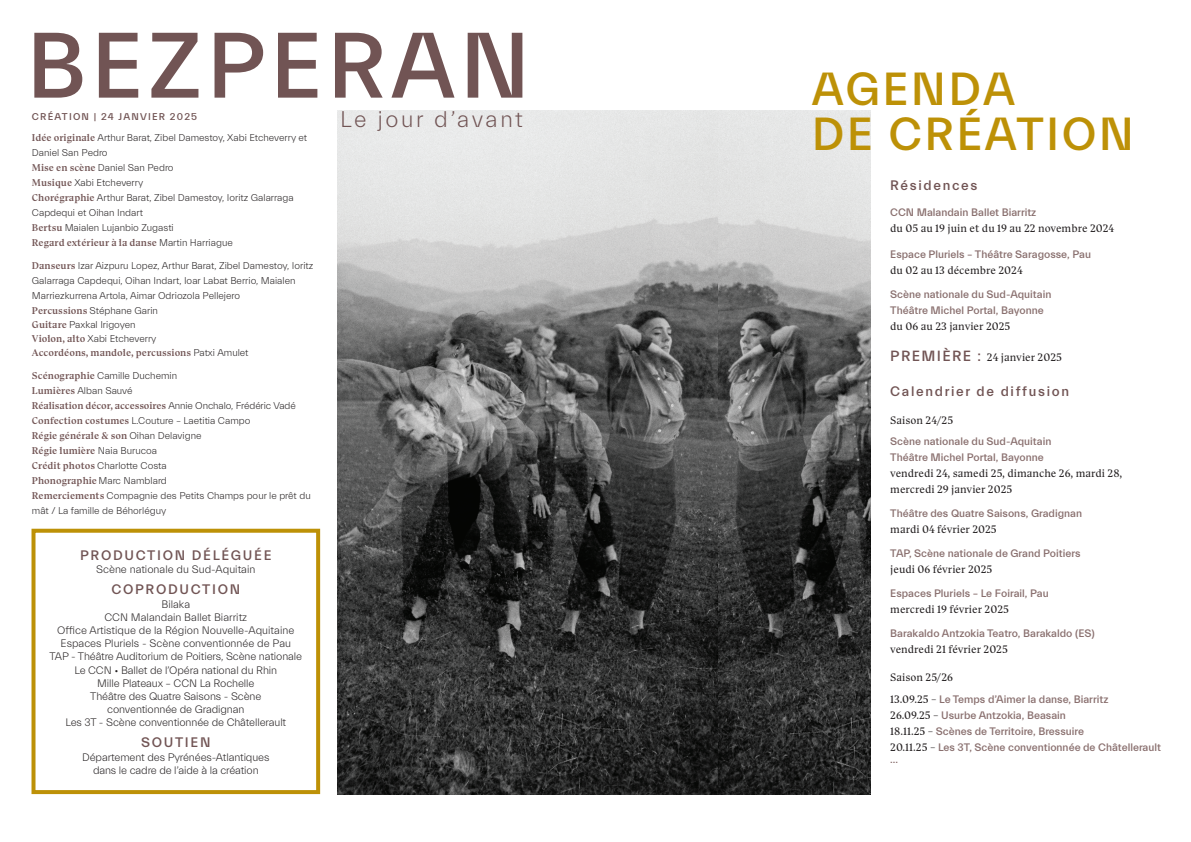
<style>
.page{position:relative;width:1191px;height:842px;background:#fff}
.page>*{position:absolute;margin:0;border:0;box-sizing:border-box;transform-origin:0 0}
.t1{font:500 94px "Everett";letter-spacing:.05em;color:#715454}
.t2{font:500 47px/44.8px "Everett";letter-spacing:.05em;color:#bd9107}
.t3{font:300 23px "Everett";letter-spacing:.11em;color:#715454}
.t4{font:500 14px "Everett";letter-spacing:.12em;color:#715454}
.t5{font:500 11px/16px "Everett";color:#896f6e}
.t6{font:300 11px/13.2px "Everett";letter-spacing:-.01em;color:#231f20;text-align:center}
.t7{font:11px/16px "TRY Bluu Suuperstar";color:#231f20}
.t8{font:300 10px/15px "Everett";color:#231f20}
.t9{font:500 10px/15px "TRY Bluu Suuperstar";color:#715454}
.s1{font-weight:500;color:#715454}
.s2{font-family:"TRY Bluu Suuperstar";font-weight:500;color:#715454}
.s3{font-family:"Everett";font-weight:300;color:#231f20}
.s4{font-family:"Everett";font-weight:500;font-size:15px;color:#715454}
.s5{font-family:"TRY Bluu Suuperstar";font-weight:400;color:#231f20}
</style>
<div class="page">
<div style="left:32px;top:529px;width:288px;height:265px;border:4px solid #bd9107"></div>
<img style="left:337px;top:110px;width:381px;height:684px">
<img style="left:718px;top:110px;width:153px;height:684px">
<h1 class="t1" style="left:26px;top:15px;width:505px">BEZPERAN</h1>
<h3 class="t3" style="left:340px;top:106px;width:184px">Le jour d’avant</h3>
<p class="t8" style="left:32px;top:106px;width:277px;line-height:21px"><span class="s1">CRÉATION | 24 JANVIER 2025<br></span><span class="s2">Idée originale</span> Arthur Barat, Zibel Damestoy, Xabi Etcheverry et</p>
<p class="t8" style="left:32px;top:145px;width:263px">Daniel San Pedro<br><span class="s2">Mise en scène</span> Daniel San Pedro<br><span class="s2">Musique</span> Xabi Etcheverry<br><span class="s2">Chorégraphie</span> Arthur Barat, Zibel Damestoy, Ioritz Galarraga<br>Capdequi et Oihan Indart<br><span class="s2">Bertsu</span> Maialen Lujanbio Zugasti</p>
<p class="t9" style="left:32px;top:235px;width:202px">Regard extérieur à la danse <span class="s3">Martin Harriague</span></p>
<p class="t8" style="left:32px;top:258px;width:283px"><span class="s2">Danseurs</span> Izar Aizpuru Lopez, Arthur Barat, Zibel Damestoy, Ioritz Galarraga Capdequi, Oihan Indart, Ioar Labat Berrio, Maialen Marriezkurrena Artola, Aimar Odriozola Pellejero<br><span class="s2">Percussions</span> Stéphane Garin</p>
<p class="t8" style="left:32px;top:318px;width:126px;line-height:14px"><span class="s2">Guitare</span> Paxkal Irigoyen<br><span class="s2">Violon, alto</span> Xabi Etcheverry</p>
<p class="t9" style="left:32px;top:345px;width:218px">Accordéons, mandole, percussions <span class="s3">Patxi Amulet</span></p>
<p class="t8" style="left:32px;top:368px;width:147px"><span class="s2">Scénographie</span> Camille Duchemin<br><span class="s2">Lumières</span> Alban Sauvé</p>
<p class="t9" style="left:32px;top:398px;width:265px">Réalisation décor, accessoires <span class="s3">Annie Onchalo, Frédéric Vadé</span></p>
<p class="t8" style="left:32px;top:413px;width:220px"><span class="s2">Confection costumes</span> L.Couture – Laetitia Campo</p>
<p class="t9" style="left:32px;top:428px;width:171px">Régie générale &amp; son <span class="s3">Oihan Delavigne<br></span>Régie lumière <span class="s3">Naia Burucoa</span></p>
<p class="t8" style="left:32px;top:458px;width:136px"><span class="s2">Crédit photos</span> Charlotte Costa</p>
<p class="t9" style="left:32px;top:473px;width:136px">Phonographie<span class="s3">Marc Namblard</span></p>
<p class="t8" style="left:32px;top:488px;width:280px"><span class="s2">Remerciements</span> Compagnie des Petits Champs pour le prêt du mât / La famille de Béhorléguy</p>
<h3 class="t4" style="left:80px;top:548px;width:193px">PRODUCTION DÉLÉGUÉE</h3>
<p class="t6" style="left:96px;top:563px;width:161px">Scène nationale du Sud-Aquitain</p>
<h3 class="t4" style="left:111px;top:582px;width:130px">COPRODUCTION</h3>
<p class="t6" style="left:50px;top:597px;width:254px">Bilaka<br>CCN Malandain Ballet Biarritz<br>Office Artistique de la Région Nouvelle-Aquitaine Espaces Pluriels - Scène conventionnée de Pau TAP - Théâtre Auditorium de Poitiers, Scène nationale Le CCN • Ballet de l’Opéra national du Rhin<br>Mille Plateaux – CCN La Rochelle<br>Théâtre des Quatre Saisons - Scène<br>conventionnée de Gradignan<br>Les 3T - Scène conventionnée de Châtellerault</p>
<h3 class="t4" style="left:141px;top:735px;width:71px">SOUTIEN</h3>
<p class="t6" style="left:82px;top:750px;width:189px">Département des Pyrénées-Atlantiques dans le cadre de l’aide à la création</p>
<h2 class="t2" style="left:811px;top:68px;width:324px">AGENDA<br>DE CRÉATION</h2>
<h3 class="t4" style="left:890px;top:178px;width:89px">Résidences</h3>
<p class="t5" style="left:890px;top:205px;width:148px">CCN Malandain Ballet Biarritz</p>
<p class="t7" style="left:890px;top:220px;width:225px">du 05 au 19 juin et du 19 au 22 novembre 2024</p>
<p class="t5" style="left:890px;top:247px;width:202px">Espace Pluriels – Théâtre Saragosse, Pau</p>
<p class="t7" style="left:890px;top:262px;width:134px">du 02 au 13 décembre 2024</p>
<p class="t5" style="left:890px;top:287px;width:163px">Scène nationale du Sud-Aquitain<br>Théâtre Michel Portal, Bayonne</p>
<p class="t7" style="left:890px;top:318px;width:122px">du 06 au 23 janvier 2025</p>
<p class="t7" style="left:890px;top:349px;width:173px"><span class="s4">PREMIÈRE :</span> 24 janvier 2025</p>
<h3 class="t4" style="left:890px;top:383px;width:180px">Calendrier de diffusion</h3>
<p class="t7" style="left:890px;top:412px;width:64px">Saison 24/25</p>
<p class="t5" style="left:890px;top:433px;width:163px">Scène nationale du Sud-Aquitain<br>Théâtre Michel Portal, Bayonne</p>
<p class="t7" style="left:890px;top:465px;width:233px">vendredi 24, samedi 25, dimanche 26, mardi 28, mercredi 29 janvier 2025</p>
<p class="t5" style="left:890px;top:505px;width:193px">Théâtre des Quatre Saisons, Gradignan</p>
<p class="t7" style="left:890px;top:521px;width:108px">mardi 04 février 2025</p>
<p class="t5" style="left:890px;top:545px;width:192px">TAP, Scène nationale de Grand Poitiers</p>
<p class="t7" style="left:890px;top:561px;width:104px">jeudi 06 février 2025</p>
<p class="t5" style="left:890px;top:585px;width:160px">Espaces Pluriels – Le Foirail, Pau</p>
<p class="t7" style="left:890px;top:601px;width:120px">mercredi 19 février 2025</p>
<p class="t5" style="left:890px;top:625px;width:206px">Barakaldo Antzokia Teatro, Barakaldo (ES)</p>
<p class="t7" style="left:890px;top:641px;width:119px">vendredi 21 février 2025</p>
<p class="t7" style="left:890px;top:669px;width:64px">Saison 25/26</p>
<p class="t5" style="left:890px;top:691px;width:272px"><span class="s5">13.09.25 –</span> Le Temps d’Aimer la danse, Biarritz<br><span class="s5">26.09.25 –</span> Usurbe Antzokia, Beasain<br><span class="s5">18.11.25 –</span> Scènes de Territoire, Bressuire<br><span class="s5">20.11.25 –</span> Les 3T, Scène conventionnée de Châtellerault</p>
<p class="t5" style="left:890px;top:751px;width:9px">...</p>
</div>
